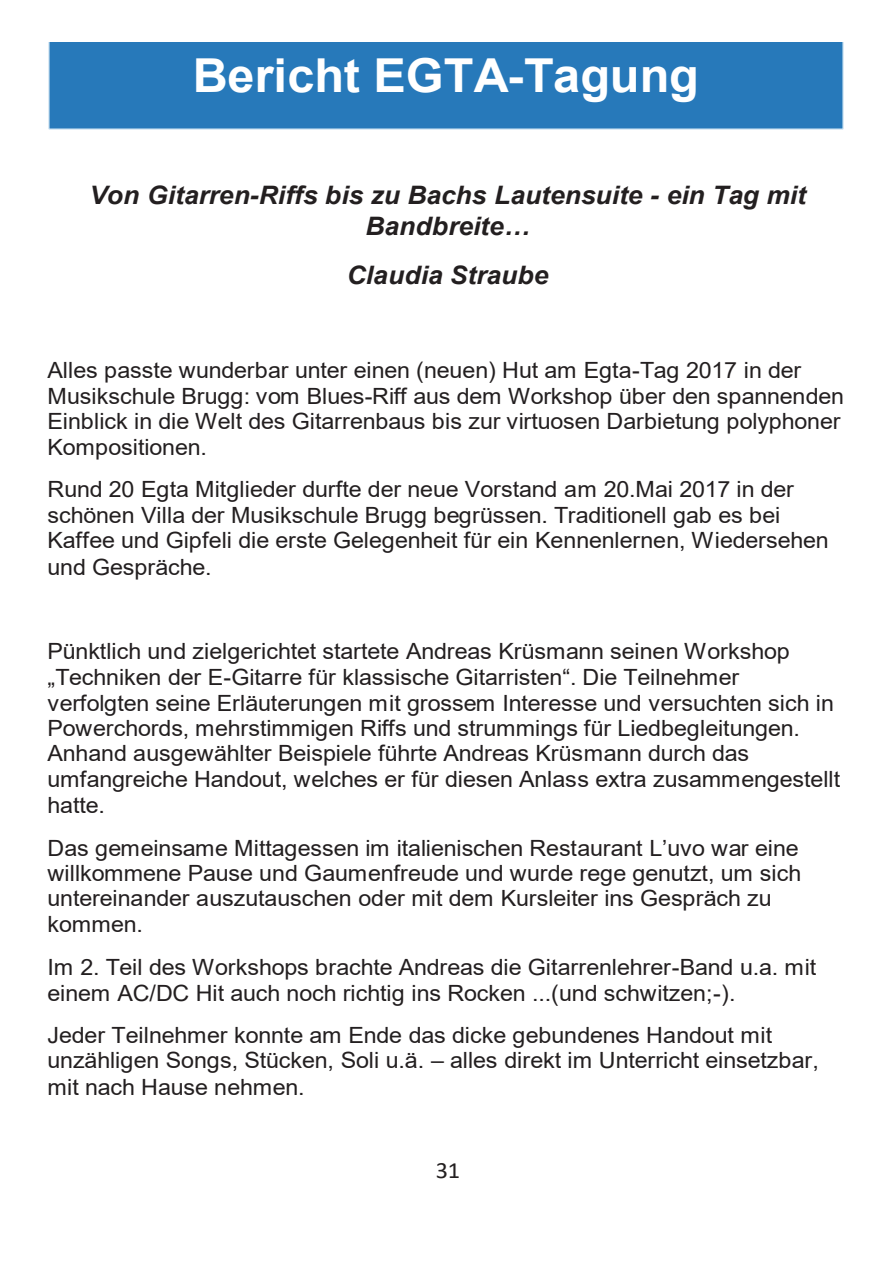
<style>
.page{position:relative;width:893px;height:1263px;background:#fff}
.page>*{position:absolute;margin:0;border:0;box-sizing:border-box;transform-origin:0 0}
.t1{font:700 46.8px "Arial";color:#fff;scale:1.04 1}
.t2{font:italic 700 25.5px/31.5px "Arial";letter-spacing:.005em;color:#231f20;text-align:center;scale:1.04 1}
.t3{font:23.4px "Calibri";color:#231f20;scale:1.04 1}
.t4{font:22.35px/25.7px "Arial";letter-spacing:-.01em;color:#231f20;scale:1.04 1}
</style>
<div class="page">
<div style="left:49px;top:43px;width:794px;height:86px;background:#2779ba"></div>
<h1 class="t1" style="left:193px;top:43px;width:488px">Bericht EGTA-Tagung</h1>
<p class="t2" style="left:89px;top:180px;width:690px">Von Gitarren-Riffs bis zu Bachs Lautensuite - ein Tag mit<br>Bandbreite…</p>
<p class="t2" style="left:347px;top:260px;width:196px">Claudia Straube</p>
<p class="t4" style="left:48px;top:357px;width:767px">Alles passte wunderbar unter einen (neuen) Hut am Egta-Tag 2017 in der Musikschule Brugg: vom Blues-Riff aus dem Workshop über den spannenden Einblick in die Welt des Gitarrenbaus bis zur virtuosen Darbietung polyphoner Kompositionen.</p>
<p class="t4" style="left:48px;top:476px;width:753px">Rund 20 Egta Mitglieder durfte der neue Vorstand am 20.Mai 2017 in der schönen Villa der Musikschule Brugg begrüssen. Traditionell gab es bei Kaffee und Gipfeli die erste Gelegenheit für ein Kennenlernen, Wiedersehen und Gespräche.</p>
<p class="t4" style="left:48px;top:638px;width:764px">Pünktlich und zielgerichtet startete Andreas Krüsmann seinen Workshop „Techniken der E-Gitarre für klassische Gitarristen“. Die Teilnehmer verfolgten seine Erläuterungen mit grossem Interesse und versuchten sich in Powerchords, mehrstimmigen Riffs und strummings für Liedbegleitungen.<br>Anhand ausgewählter Beispiele führte Andreas Krüsmann durch das umfangreiche Handout, welches er für diesen Anlass extra zusammengestellt hatte.</p>
<p class="t4" style="left:48px;top:835px;width:726px">Das gemeinsame Mittagessen im italienischen Restaurant L’uvo war eine willkommene Pause und Gaumenfreude und wurde rege genutzt, um sich untereinander auszutauschen oder mit dem Kursleiter ins Gespräch zu kommen.</p>
<p class="t4" style="left:48px;top:954px;width:741px">Im 2. Teil des Workshops brachte Andreas die Gitarrenlehrer-Band u.a. mit einem AC/DC Hit auch noch richtig ins Rocken ...(und schwitzen;-).</p>
<p class="t4" style="left:48px;top:1022px;width:743px">Jeder Teilnehmer konnte am Ende das dicke gebundenes Handout mit unzähligen Songs, Stücken, Soli u.ä. – alles direkt im Unterricht einsetzbar, mit nach Hause nehmen.</p>
<p class="t3" style="left:436px;top:1153px;width:25px">31</p>
</div>
